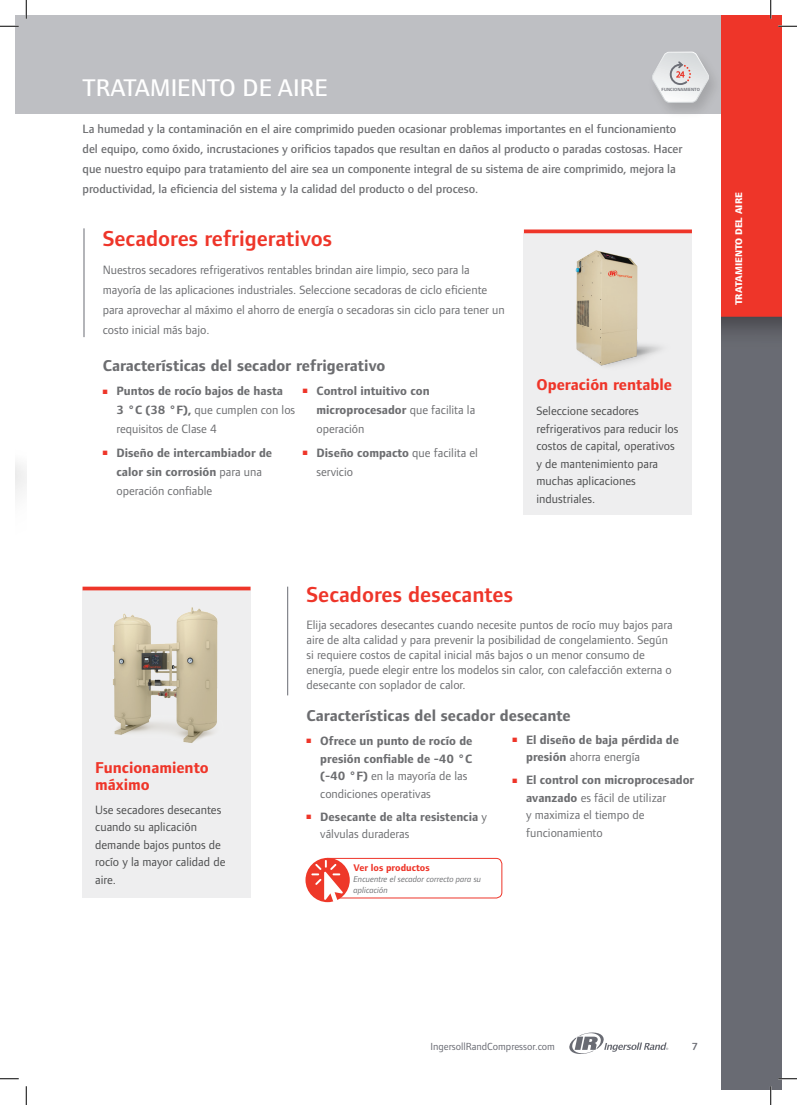
<style>
.page{position:relative;width:797px;height:1105px;background:#fff}
.page>*{position:absolute;margin:0;border:0;box-sizing:border-box;transform-origin:0 0}
.Overline_k_o_IR{font:500 25px "Foundry Form Sans";color:#fff}
.Secondary_Red_heads{font:600 22.5px "Foundry Form Sans";color:#ee3529}
.Small_Grey_Heads_IR{font:700 16.25px "Foundry Form Sans";color:#6c6d70}
.Box_Heads_Red_IR{font:700 16.25px/17.5px "Foundry Form Sans";color:#ee3529}
.Body_text__IR{font:12.5px/15px "Foundry Form Sans";color:#6c6d70}
.Body_text__IR-2{font:700 12.5px/18.8px "Foundry Form Sans";color:#6c6d70}
.Page_Top_Blurb_IR{font:500 12.5px/20px "Foundry Form Sans";color:#6c6d70}
.Box_Text_IR{font:12.5px/17.5px "Foundry Form Sans";color:#4b4c4d}
.t1{font:10.62px "Foundry Form Sans";color:#696b73}
.t2{font:600 10.62px "Foundry Form Sans";color:#696b73}
.Vertical_Page_tabs_I{font:800 10px "Foundry Form Sans";color:#fff}
.Captions{font:700 10px "Foundry Form Sans";color:#ee3529}
.Captions-2{font:italic 8.75px/11.2px "Foundry Form Sans";color:#6c6d70}
.t3{font:600 4.62px "Foundry Form Sans";color:#6a6c73}
.s1{color:#ee3529}
.s2{font-weight:400}
.s3{font-weight:700}
</style>
<div class="page">
<div style="left:16px;top:16px;width:705px;height:97px;background:#bebfc3"></div>
<svg style="left:569px;top:1032px;width:99px;height:22px"></svg>
<img style="left:721px;top:16px;width:60px;height:1073px">
<img style="left:16px;top:49px;width:3px;height:65px">
<img style="left:645px;top:50px;width:79px;height:72px">
<svg style="left:651px;top:51px;width:59px;height:52px"></svg>
<hr style="left:287px;top:587px;width:1px;height:108px;background:#696b73">
<div style="left:321px;top:858px;width:181px;height:40px;border:1px solid #ee3529;border-radius:6px"></div>
<div style="left:305px;top:858px;width:45px;height:44px;background:#ee3829;border-radius:50%"></div>
<svg style="left:311px;top:860px;width:32px;height:42px"></svg>
<div style="left:524px;top:233px;width:168px;height:282px;background:#eeeeef"></div>
<svg style="left:524px;top:229px;width:168px;height:4px"></svg>
<hr style="left:84px;top:228px;width:1px;height:109px;background:#696b73">
<img style="left:564px;top:241px;width:111px;height:133px">
<div style="left:83px;top:590px;width:167px;height:307px;background:#eeeeef"></div>
<hr style="left:83px;top:587px;width:167px;height:3px;background:#ee3529">
<img style="left:101px;top:596px;width:136px;height:156px">
<svg style="left:0;top:25px;width:19px;height:2px"></svg>
<svg style="left:778px;top:25px;width:19px;height:2px"></svg>
<svg style="left:0;top:1078px;width:19px;height:1px"></svg>
<svg style="left:778px;top:1078px;width:19px;height:1px"></svg>
<svg style="left:25px;top:0;width:2px;height:19px"></svg>
<svg style="left:25px;top:1086px;width:2px;height:19px"></svg>
<svg style="left:770px;top:0;width:1px;height:19px"></svg>
<svg style="left:770px;top:1086px;width:1px;height:19px"></svg>
<p class="Overline_k_o_IR" style="left:83px;top:73px;width:246px">TRATAMIENTO DE AIRE</p>
<p class="Page_Top_Blurb_IR" style="left:83px;top:119px;width:601px">La humedad y la contaminación en el aire comprimido pueden ocasionar problemas importantes en el funcionamiento del equipo, como óxido, incrustaciones y orificios tapados que resultan en daños al producto o paradas costosas. Hacer que nuestro equipo para tratamiento del aire sea un componente integral de su sistema de aire comprimido, mejora la productividad, la eficiencia del sistema y la calidad del producto o del proceso.</p>
<p class="t3" style="left:661px;top:87px;width:40px">FUNCIONAMIENTO</p>
<p class="Secondary_Red_heads" style="left:103px;top:226px;width:231px">Secadores refrigerativos</p>
<p class="Body_text__IR" style="left:103px;top:259px;width:403px;line-height:20px">Nuestros secadores refrigerativos rentables brindan aire limpio, seco para la mayoría de las aplicaciones industriales. Seleccione secadoras de ciclo eficiente para aprovechar al máximo el ahorro de energía o secadoras sin ciclo para tener un costo inicial más bajo.</p>
<p class="Small_Grey_Heads_IR" style="left:103px;top:356px;width:284px">Características del secador refrigerativo</p>
<p class="Body_text__IR-2" style="left:116px;top:382px;width:180px;text-indent:-14px"><span class="s1">■</span> Puntos de rocío bajos de hasta<br>3 °C (38 °F), <span class="s2">que cumplen con los requisitos de Clase 4</span></p>
<p class="Body_text__IR-2" style="left:116px;top:444px;width:157px;text-indent:-14px"><span class="s1">■</span> Diseño de intercambiador de calor sin corrosión <span class="s2">para una operación confiable</span></p>
<p class="Body_text__IR-2" style="left:316px;top:382px;width:160px;text-indent:-14px"><span class="s1">■</span> Control intuitivo con microprocesador <span class="s2">que facilita la operación</span></p>
<p class="Body_text__IR" style="left:316px;top:444px;width:163px;line-height:18.8px;text-indent:-14px"><span class="s1">■</span> <span class="s3">Diseño compacto</span> que facilita el servicio</p>
<p class="Box_Heads_Red_IR" style="left:536px;top:376px;width:137px">Operación rentable</p>
<p class="Box_Text_IR" style="left:536px;top:402px;width:143px">Seleccione secadores refrigerativos para reducir los costos de capital, operativos y de mantenimiento para muchas aplicaciones industriales.</p>
<p class="Box_Heads_Red_IR" style="left:95px;top:759px;width:115px">Funcionamiento máximo</p>
<p class="Box_Text_IR" style="left:95px;top:801px;width:132px">Use secadores desecantes cuando su aplicación demande bajos puntos de rocío y la mayor calidad de aire.</p>
<p class="Secondary_Red_heads" style="left:306px;top:581px;width:208px">Secadores desecantes</p>
<p class="Body_text__IR" style="left:306px;top:617px;width:367px">Elija secadores desecantes cuando necesite puntos de rocío muy bajos para aire de alta calidad y para prevenir la posibilidad de congelamiento. Según si requiere costos de capital inicial más bajos o un menor consumo de energía, puede elegir entre los modelos sin calor, con calefacción externa o desecante con soplador de calor.</p>
<p class="Small_Grey_Heads_IR" style="left:306px;top:706px;width:266px">Características del secador desecante</p>
<p class="Body_text__IR-2" style="left:320px;top:732px;width:154px;line-height:17.5px;text-indent:-14px"><span class="s1">■</span> Ofrece un punto de rocío de presión confiable de -40 °C (-40 °F) <span class="s2">en la mayoría de las condiciones operativas</span></p>
<p class="Body_text__IR-2" style="left:320px;top:808px;width:168px;line-height:17.5px;text-indent:-14px"><span class="s1">■</span> Desecante de alta resistencia <span class="s2">y válvulas duraderas</span></p>
<p class="Body_text__IR-2" style="left:526px;top:731px;width:154px;line-height:17.5px;text-indent:-14px"><span class="s1">■</span> El diseño de baja pérdida de presión <span class="s2">ahorra energía</span></p>
<p class="Body_text__IR" style="left:526px;top:771px;width:170px;line-height:17.5px;text-indent:-14px"><span class="s1">■</span> <span class="s3">El control con microprocesador avanzado</span> es fácil de utilizar<br>y maximiza el tiempo de funcionamiento</p>
<p class="Captions" style="left:353px;top:861px;width:78px">Ver los productos</p>
<p class="Captions-2" style="left:353px;top:873px;width:129px">Encuentre el secador correcto para su aplicación</p>
<p class="Vertical_Page_tabs_I" style="left:733px;top:305px;width:115px;rotate:-90deg">TRATAMIENTO DEL AIRE</p>
<p class="t1" style="left:430px;top:1040px;width:126px">IngersollRandCompressor.com</p>
<p class="t2" style="left:691px;top:1041px;width:8px">7</p>
</div>
